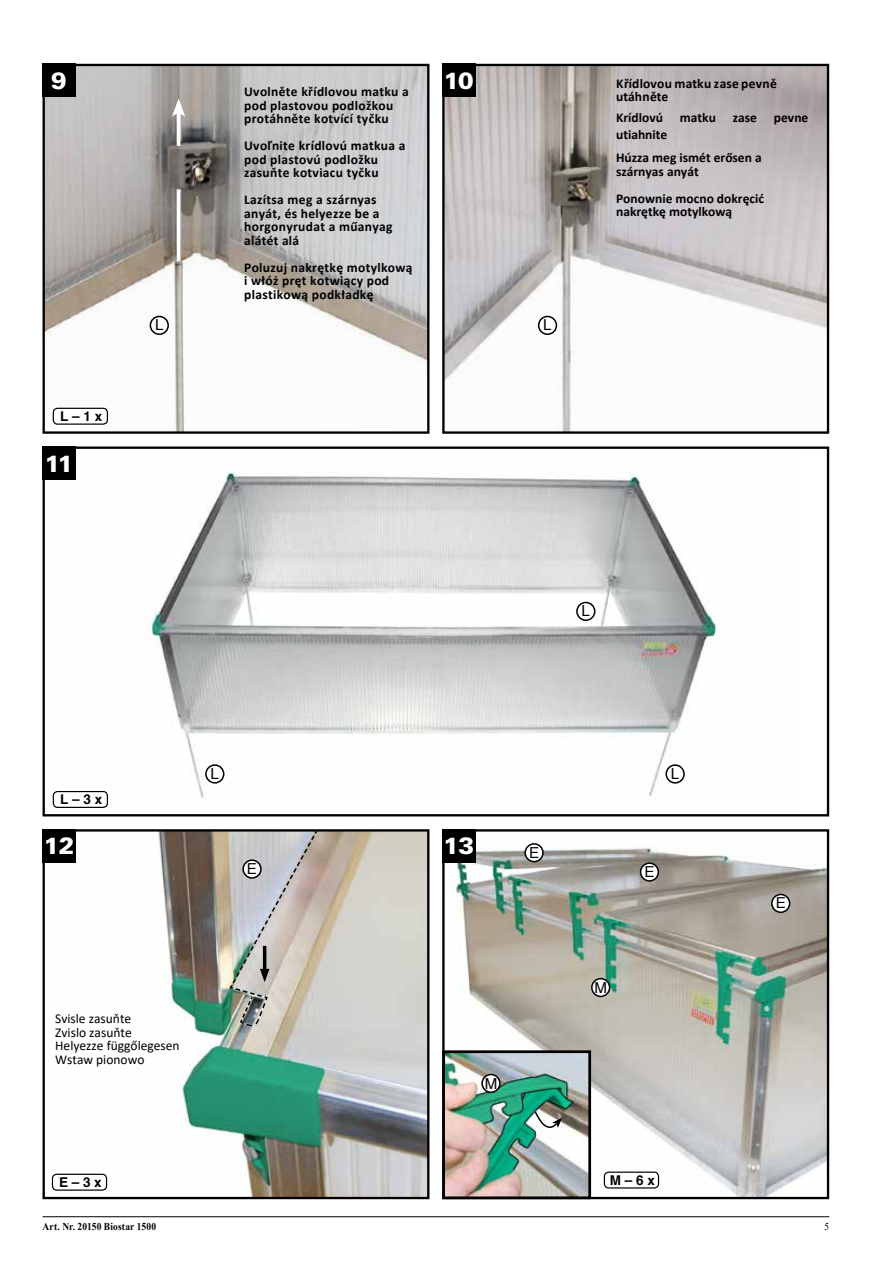
<style>
.page{position:relative;width:893px;height:1263px;background:#fff}
.page>*{position:absolute;margin:0;border:0;box-sizing:border-box;transform-origin:0 0}
.t1{font:900 23.4px "Univers LT Std";letter-spacing:-.04em;color:#fff}
.t2{font:15.15px "Helvetica";color:#000}
.t3{font:700 13.5px/13.5px "Calibri";letter-spacing:.025em;color:#000}
.t4{font:700 13.5px/23.7px "Calibri";color:#000}
.t5{font:13.5px/13.5px "Calibri";color:#000}
.t6{font:700 13.5px "Helvetica";color:#000}
.t7{font:700 10.5px "Times New Roman";letter-spacing:.02em;color:#000;scale:.9 1}
.t8{font:10.5px "Times New Roman";color:#000;scale:.9 1}
</style>
<div class="page">
<hr style="left:43px;top:1216px;width:786px;height:1px;background:#000">
<img style="left:46px;top:67px;width:380px;height:357px">
<div style="left:43px;top:64px;width:386px;height:370px;border:2px solid #000"></div>
<div style="left:43px;top:64px;width:33px;height:33px;background:#000"></div>
<img style="left:445px;top:67px;width:381px;height:364px">
<div style="left:442px;top:64px;width:387px;height:370px;border:2px solid #000"></div>
<img style="left:445px;top:832px;width:381px;height:364px">
<div style="left:442px;top:829px;width:387px;height:370px;border:2px solid #000"></div>
<img style="left:113px;top:228px;width:142px;height:204px">
<hr style="left:177px;top:110px;width:3px;height:36px;background:#fff">
<svg style="left:172px;top:98px;width:13px;height:19px"></svg>
<hr style="left:177px;top:189px;width:3px;height:72px;background:#fff">
<div style="left:442px;top:64px;width:33px;height:33px;background:#000"></div>
<img style="left:52px;top:464px;width:665px;height:344px">
<div style="left:43px;top:446px;width:786px;height:370px;border:2px solid #000"></div>
<div style="left:43px;top:446px;width:33px;height:34px;background:#000"></div>
<div style="left:53px;top:408px;width:54px;height:16px;background:#fff;border-radius:4px"></div>
<div style="left:53px;top:408px;width:55px;height:17px;border:1px solid #000;border-radius:4px"></div>
<div style="left:53px;top:791px;width:54px;height:16px;background:#fff;border-radius:4px"></div>
<div style="left:53px;top:791px;width:55px;height:17px;border:1px solid #000;border-radius:4px"></div>
<div style="left:604px;top:1172px;width:54px;height:16px;background:#fff;border-radius:4px"></div>
<div style="left:604px;top:1171px;width:55px;height:17px;border:1px solid #000;border-radius:4px"></div>
<img style="left:46px;top:832px;width:380px;height:364px">
<div style="left:43px;top:829px;width:386px;height:370px;border:2px solid #000"></div>
<div style="left:43px;top:829px;width:33px;height:33px;background:#000"></div>
<div style="left:52px;top:1174px;width:55px;height:16px;background:#fff;border-radius:4px"></div>
<div style="left:52px;top:1174px;width:55px;height:17px;border:1px solid #000;border-radius:4px"></div>
<div style="left:525px;top:844px;width:18px;height:18px;background:#fff;border-radius:50%"></div>
<div style="left:524px;top:843px;width:20px;height:19px;border:2px solid #000;border-radius:50%"></div>
<div style="left:641px;top:863px;width:17px;height:18px;background:#fff;border-radius:50%"></div>
<div style="left:640px;top:862px;width:19px;height:20px;border:2px solid #000;border-radius:50%"></div>
<div style="left:772px;top:894px;width:18px;height:18px;background:#fff;border-radius:50%"></div>
<div style="left:771px;top:894px;width:19px;height:19px;border:2px solid #000;border-radius:50%"></div>
<div style="left:150px;top:316px;width:18px;height:18px;background:#fff;border-radius:50%"></div>
<div style="left:150px;top:316px;width:19px;height:19px;border:2px solid #000;border-radius:50%"></div>
<div style="left:577px;top:602px;width:18px;height:18px;background:#fff;border-radius:50%"></div>
<div style="left:576px;top:602px;width:19px;height:19px;border:2px solid #000;border-radius:50%"></div>
<div style="left:666px;top:765px;width:18px;height:18px;background:#fff;border-radius:50%"></div>
<div style="left:665px;top:764px;width:20px;height:20px;border:2px solid #000;border-radius:50%"></div>
<div style="left:206px;top:765px;width:18px;height:18px;background:#fff;border-radius:50%"></div>
<div style="left:205px;top:764px;width:19px;height:20px;border:2px solid #000;border-radius:50%"></div>
<div style="left:539px;top:316px;width:17px;height:18px;background:#fff;border-radius:50%"></div>
<div style="left:538px;top:316px;width:19px;height:19px;border:2px solid #000;border-radius:50%"></div>
<img style="left:446px;top:1054px;width:141px;height:141px">
<div style="left:442px;top:1050px;width:149px;height:149px;border:3px solid #000"></div>
<div style="left:482px;top:1074px;width:18px;height:18px;background:#fff;border-radius:50%"></div>
<div style="left:481px;top:1074px;width:20px;height:19px;border:2px solid #000;border-radius:50%"></div>
<div style="left:592px;top:979px;width:18px;height:17px;background:#fff;border-radius:50%"></div>
<div style="left:591px;top:978px;width:19px;height:19px;border:2px solid #000;border-radius:50%"></div>
<div style="left:442px;top:829px;width:33px;height:33px;background:#000"></div>
<svg style="left:228px;top:829px;width:90px;height:200px;background:#bdbab5"></svg>
<svg style="left:534px;top:1110px;width:28px;height:21px"></svg>
<h1 class="t1" style="left:51px;top:66px;width:17px">9</h1>
<h1 class="t1" style="left:444px;top:66px;width:31px">10</h1>
<p class="t3" style="left:244px;top:85px;width:166px">Uvolněte křídlovou matku a pod plastovou podložkou protáhněte kotvící tyčku</p>
<p class="t3" style="left:244px;top:139px;width:163px">Uvoľnite krídlovú matkua a pod plastovú podložku zasuňte kotviacu tyčku</p>
<p class="t3" style="left:244px;top:193px;width:150px">Lazítsa meg a szárnyas anyát, és helyezze be a horgonyrudat a műanyag alátét alá</p>
<p class="t3" style="left:244px;top:260px;width:170px">Poluzuj nakrętkę motylkową i włóż pręt kotwiący pod plastikową podkładkę</p>
<p class="t6" style="left:60px;top:405px;width:44px">L – 1 x</p>
<h1 class="t1" style="left:45px;top:448px;width:30px">11</h1>
<p class="t2" style="left:155px;top:313px;width:10px">l</p>
<p class="t2" style="left:543px;top:313px;width:10px">l</p>
<p class="t3" style="left:616px;top:77px;width:162px">Křídlovou matku zase pevně utáhněte</p>
<p class="t4" style="left:616px;top:106px;width:142px">Krídlovú matku zase</p>
<p class="t3" style="left:774px;top:111px;width:36px">pevne</p>
<p class="t4" style="left:616px;top:122px;width:147px">utiahnite<br>Húzza meg ismét erősen a</p>
<p class="t4" style="left:616px;top:158px;width:150px;line-height:27px">szárnyas anyát<br>Ponownie mocno dokręcić</p>
<p class="t4" style="left:616px;top:200px;width:118px">nakrętkę motylkową</p>
<p class="t2" style="left:582px;top:599px;width:10px">l</p>
<p class="t6" style="left:60px;top:788px;width:44px">L – 3 x</p>
<h1 class="t1" style="left:44px;top:831px;width:32px">12</h1>
<p class="t2" style="left:211px;top:762px;width:10px">l</p>
<p class="t2" style="left:671px;top:762px;width:10px">l</p>
<p class="t2" style="left:247px;top:857px;width:12px">E</p>
<h1 class="t1" style="left:443px;top:831px;width:32px">13</h1>
<p class="t2" style="left:529px;top:841px;width:12px">E</p>
<p class="t2" style="left:644px;top:860px;width:12px">E</p>
<p class="t5" style="left:55px;top:1012px;width:126px">Svisle zasuňte<br>Zvislo zasuňte<br>Helyezze függőlegesen<br>Wstaw pionowo</p>
<p class="t6" style="left:59px;top:1171px;width:44px">E – 3 x</p>
<p class="t2" style="left:485px;top:1071px;width:14px">M</p>
<p class="t2" style="left:594px;top:976px;width:14px">M</p>
<p class="t6" style="left:610px;top:1169px;width:47px">M – 6 x</p>
<p class="t2" style="left:776px;top:891px;width:12px">E</p>
<p class="t7" style="left:43px;top:1219px;width:128px">Art. Nr. 20150 Biostar 1500</p>
<p class="t8" style="left:824px;top:1219px;width:7px">5</p>
</div>
